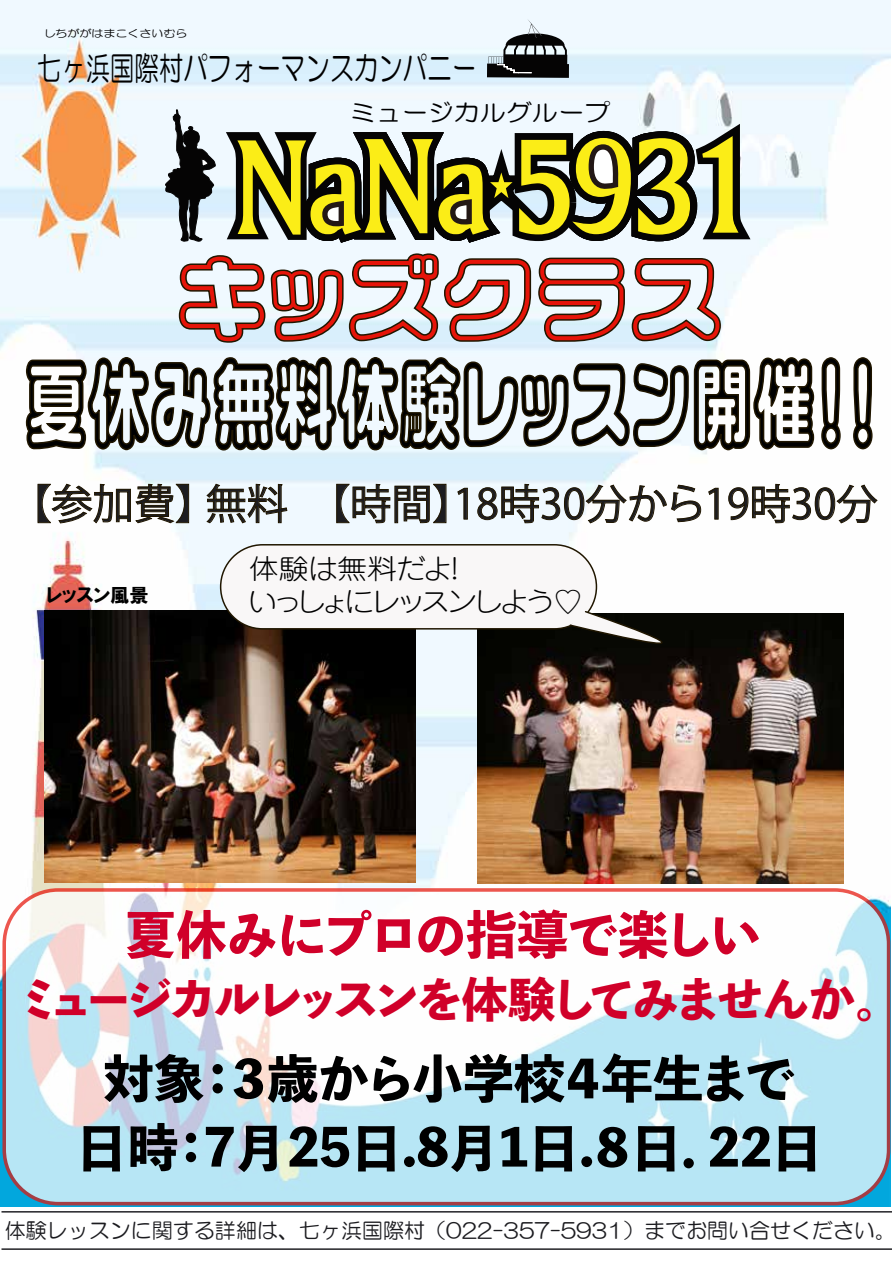
<style>
.page{position:relative;width:892px;height:1262px;background:#fff}
.page>*{position:absolute;margin:0;border:0;box-sizing:border-box;transform-origin:0 0}
.t1{font:95.85px "VDL Logo Maru pop Futo Line";letter-spacing:-.025em;color:#e61409}
.t2{font:95.7px "VDL Logo Maru pop Futo Line";color:#000;scale:.65 1}
.t3{font:51px "Toppan Bunkyu Midashi Go Std EB";color:#000}
.t4{font:51px "Toppan Bunkyu Midashi Go Std EB";letter-spacing:-.08em;color:#000}
.t5{font:51px "Toppan Bunkyu Midashi Go Std EB";letter-spacing:-.025em;color:#d00029}
.t6{font:46.8px "Toppan Bunkyu Midashi Go Std EB";letter-spacing:-.09em;color:#d00029}
.t7{font:41.25px "Koz Go Pro";color:#1c1c20}
.t8{font:32.85px "HG Maru Gothic MPRO";color:#000;scale:.74 1}
.t9{font:300 27.3px/32.7px "Jun 101 Pro";letter-spacing:-.125em;color:#000;scale:1.09 1}
.t10{font:23.4px "HG Maru Gothic MPRO";color:#000;scale:1.11 1}
.t11{font:21px "HG Maru Gothic MPRO";color:#1c1c20}
.t12{font:19.2px "HGP Soei Kakugothic UB";color:#000}
.t13{font:10.2px "HG Maru Gothic MPRO";color:#000;scale:1.18 1}
</style>
<div class="page">
<img style="left:0;top:0;width:890px;height:1206px">
<hr style="left:2px;top:1210px;width:889px;height:2px;background:#1c1c20">
<hr style="left:2px;top:1248px;width:889px;height:1px;background:#1c1c20">
<svg style="left:487px;top:19px;width:82px;height:59px"></svg>
<svg style="left:165px;top:110px;width:592px;height:233px"></svg>
<svg style="left:37px;top:482px;width:152px;height:42px"></svg>
<svg style="left:206px;top:483px;width:81px;height:40px"></svg>
<svg style="left:336px;top:483px;width:110px;height:40px"></svg>
<svg style="left:457px;top:487px;width:11px;height:33px"></svg>
<svg style="left:477px;top:483px;width:224px;height:41px"></svg>
<svg style="left:707px;top:487px;width:11px;height:33px"></svg>
<svg style="left:728px;top:483px;width:150px;height:41px"></svg>
<img style="left:45px;top:611px;width:371px;height:271px">
<svg style="left:25px;top:356px;width:789px;height:117px"></svg>
<svg style="left:820px;top:356px;width:21px;height:94px"></svg>
<svg style="left:852px;top:356px;width:21px;height:94px"></svg>
<svg style="left:4px;top:890px;width:884px;height:313px"></svg>
<div style="left:2px;top:888px;width:888px;height:317px;border:4px solid #e61409;border-radius:54px"></div>
<img style="left:477px;top:613px;width:366px;height:271px">
<div style="left:220px;top:545px;width:376px;height:84px;background:#f9f7f7;border-radius:42px"></div>
<div style="left:220px;top:544px;width:377px;height:85px;border:2px solid #201600;border-radius:42px"></div>
<svg style="left:568px;top:609px;width:99px;height:35px"></svg>
<p class="t13" style="left:44px;top:29px;width:123px">しちががはまこくさいむら</p>
<h3 class="t8" style="left:37px;top:52px;width:595px">七ヶ浜国際村パフォーマンスカンパニー</h3>
<p class="t10" style="left:349px;top:101px;width:236px">ミュージカルグループ</p>
<h1 class="t1" style="left:174px;top:228px;width:551px">キッズクラス</h1>
<h2 class="t2" style="left:25px;top:333px;width:1337px">夏休み無料体験レッスン開催！！</h2>
<h3 class="t7" style="left:11px;top:477px;width:868px">【参加費】無料　【時間】18時30分から19時30分</h3>
<p class="t12" style="left:47px;top:585px;width:103px">レッスン風景</p>
<h3 class="t9" style="left:248px;top:549px;width:309px">体験は無料だよ！<br>いっしょにレッスンしよう♡</h3>
<h3 class="t5" style="left:125px;top:895px;width:637px">夏休みにプロの指導で楽しい</h3>
<h3 class="t6" style="left:15px;top:963px;width:888px">ミュージカルレッスンを体験してみませんか。</h3>
<h3 class="t4" style="left:103px;top:1039px;width:693px">対象：３歳から小学校４年生まで</h3>
<h3 class="t3" style="left:76px;top:1107px;width:747px">日時：7月25日.8月1日.８日．22日</h3>
<p class="t11" style="left:5px;top:1219px;width:892px">体験レッスンに関する詳細は、七ヶ浜国際村（022-357-5931）までお問い合せください。</p>
</div>
